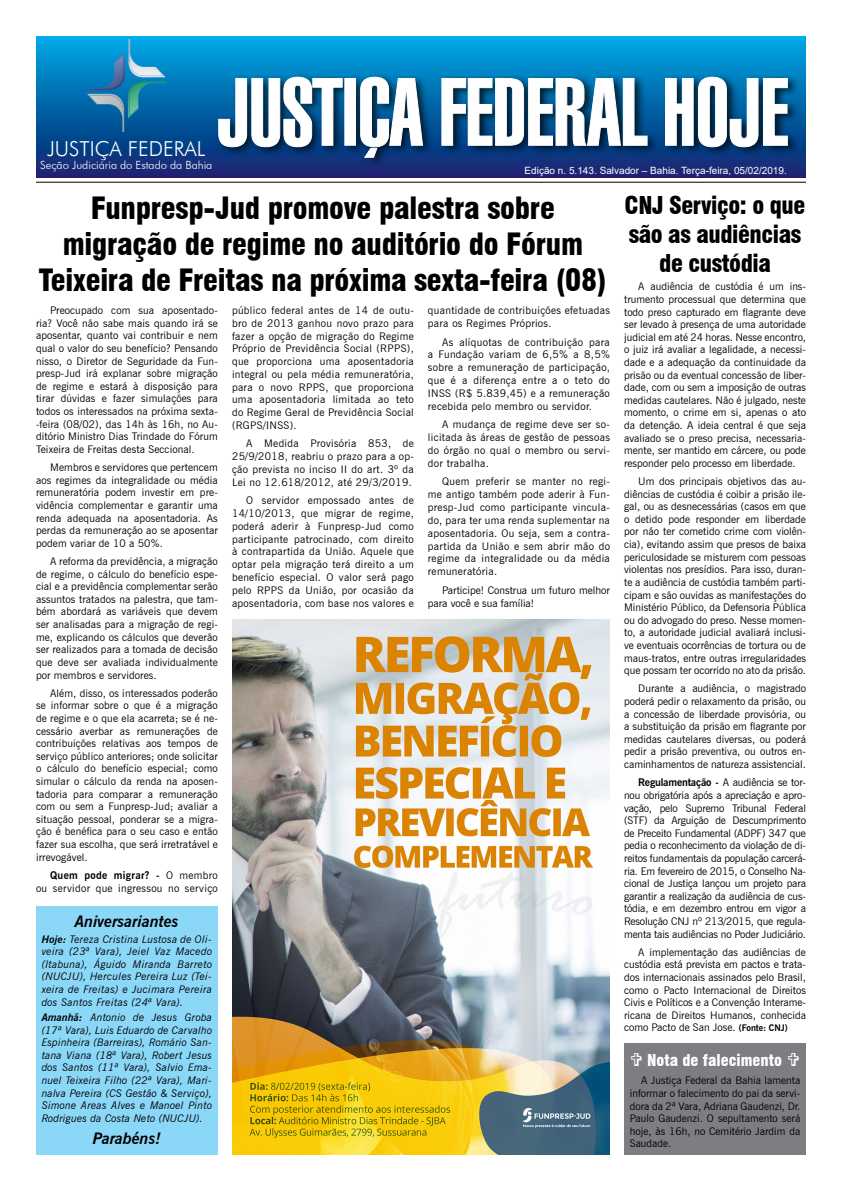
<style>
.page{position:relative;width:842px;height:1191px;background:#fff}
.page>*{position:absolute;margin:0;border:0;box-sizing:border-box;transform-origin:0 0}
.t1{font:900 extra-condensed 92.6px "Swiss 911 BT";color:#fff;scale:1.08 1}
.t2{font:900 condensed 30px/36px "Swiss 721 BT";letter-spacing:-.01em;color:#000;text-align:center}
.t3{font:900 condensed 24px/28.8px "Swiss 721 BT";letter-spacing:-.02em;color:#000;text-align:center}
.t4{font:300 20.6px "Futura BT";color:#fff}
.t5{font:italic 700 16px "News Gothic BT";color:#000}
.t6{font:900 condensed 16px "Swiss 721 BT";color:#fff}
.t7{font:300 11.3px "Futura BT";color:#fff}
.t8{font:10.5px/12.6px "News Gothic BT";letter-spacing:.01em;color:#000;text-align:justify}
.t9{font:italic 10.5px/12.6px "News Gothic BT";letter-spacing:.01em;color:#000;text-align:justify}
.t10{font:10.5px/12.6px "News Gothic BT";letter-spacing:.03em;color:#000;text-align:right}
.t11{font:10px "Arial";color:#fff}
.s1{font-weight:700}
.s2{font-weight:700;font-size:9px}
</style>
<div class="page">
<svg style="left:36px;top:36px;width:770px;height:141px;background:#0572b6"></svg>
<hr style="left:36px;top:182px;width:770px;height:1px;background:#000">
<div style="left:216px;top:73px;width:584px;height:95px;background:#000;opacity:.75"></div>
<svg style="left:218px;top:77px;width:125px;height:70px;background:#1d5074"></svg>
<svg style="left:360px;top:77px;width:63px;height:81px;background:#1e4c70"></svg>
<svg style="left:441px;top:78px;width:207px;height:68px;background:#225172"></svg>
<svg style="left:665px;top:77px;width:123px;height:70px;background:#1e5072"></svg>
<img style="left:128px;top:81px;width:38px;height:37px">
<svg style="left:130px;top:77px;width:33px;height:7px"></svg>
<img style="left:128px;top:39px;width:38px;height:38px">
<img style="left:86px;top:53px;width:39px;height:37px">
<svg style="left:86px;top:55px;width:38px;height:77px;background:#147cba"></svg>
<img style="left:87px;top:94px;width:37px;height:38px">
<div style="left:36px;top:906px;width:182px;height:249px;background:#8bd7f8"></div>
<img style="left:232px;top:619px;width:378px;height:535px">
<div style="left:624px;top:1044px;width:182px;height:111px;background:#7c7e81"></div>
<h1 class="t1" style="left:218px;top:62px;width:530px">JUSTIÇA FEDERAL HOJE</h1>
<h3 class="t4" style="left:47px;top:136px;width:160px">JUSTIÇA FEDERAL</h3>
<p class="t7" style="left:40px;top:158px;width:174px">Seção Judiciária do Estado da Bahia</p>
<p class="t11" style="left:525px;top:164px;width:264px">Edição n. 5.143. Salvador – Bahia. Terça-feira, 05/02/2019.</p>
<h2 class="t2" style="left:39px;top:190px;width:569px">Funpresp-Jud promove palestra sobre migração de regime no auditório do Fórum<br>Teixeira de Freitas na próxima sexta-feira (08)</h2>
<p class="t8" style="left:36px;top:304px;width:183px;text-indent:14px">Preocupado com sua aposentado&shy;ria? Você não sabe mais quando irá se aposentar, quanto vai contribuir e nem qual o valor do seu benefício? Pensando nisso, o Diretor de Seguridade da Fun&shy;presp-Jud irá explanar sobre migração de regime e estará à disposição para tirar dúvidas e fazer simulações para todos os interessados na próxima sexta--feira (08/02), das 14h às 16h, no Au&shy;ditório Ministro Dias Trindade do Fórum Teixeira de Freitas desta Seccional.</p>
<p class="t8" style="left:36px;top:461px;width:183px;text-indent:14px">Membros e servidores que pertencem aos regimes da integralidade ou média remuneratória podem investir em pre&shy;vidência complementar e garantir uma renda adequada na aposentadoria. As perdas da remuneração ao se aposentar podem variar de 10 a 50%.</p>
<p class="t8" style="left:36px;top:555px;width:183px;text-indent:14px">A reforma da previdência, a migração de regime, o cálculo do benefício espe&shy;cial e a previdência complementar serão assuntos tratados na palestra, que tam&shy;bém abordará as variáveis que devem ser analisadas para a migração de regi&shy;me, explicando os cálculos que deverão ser realizados para a tomada de decisão que deve ser avaliada individualmente por membros e servidores.</p>
<p class="t8" style="left:36px;top:686px;width:183px;text-indent:14px">Além, disso, os interessados poderão se informar sobre o que é a migração de regime e o que ela acarreta; se é ne&shy;cessário averbar as remunerações de contribuições relativas aos tempos de serviço público anteriores; onde solicitar o cálculo do benefício especial; como simular o cálculo da renda na aposen&shy;tadoria para comparar a remuneração com ou sem a Funpresp-Jud; avaliar a situação pessoal, ponderar se a migra&shy;ção é benéfica para o seu caso e então fazer sua escolha, que será irretratável e irrevogável.</p>
<p class="t10" style="left:36px;top:868px;width:183px"><span class="s1">Quem pode migrar? -</span> O membro<br>ou servidor que ingressou no serviço</p>
<p class="t8" style="left:232px;top:304px;width:183px">público federal antes de 14 de outu&shy;bro de 2013 ganhou novo prazo para fazer a opção de migração do Regime Próprio de Previdência Social (RPPS), que proporciona uma aposentadoria integral ou pela média remuneratória, para o novo RPPS, que proporciona uma aposentadoria limitada ao teto do Regime Geral de Previdência Social (RGPS/INSS).</p>
<p class="t8" style="left:232px;top:437px;width:183px;text-indent:14px">A Medida Provisória 853, de 25/9/2018, reabriu o prazo para a op&shy;ção prevista no inciso II do art. 3º da Lei no 12.618/2012, até 29/3/2019.</p>
<p class="t8" style="left:232px;top:494px;width:183px;text-indent:14px">O servidor empossado antes de 14/10/2013, que migrar de regime, poderá aderir à Funpresp-Jud como participante patrocinado, com direito à contrapartida da União. Aquele que optar pela migração terá direito a um benefício especial. O valor será pago pelo RPPS da União, por ocasião da aposentadoria, com base nos valores e</p>
<p class="t10" style="left:428px;top:304px;width:183px;text-align:left">quantidade de contribuições efetuadas para os Regimes Próprios.</p>
<p class="t8" style="left:428px;top:335px;width:183px;text-indent:14px">As alíquotas de contribuição para a Fundação variam de 6,5% a 8,5% sobre a remuneração de participação, que é a diferença entre a o teto do INSS (R$ 5.839,45) e a remuneração recebida pelo membro ou servidor.</p>
<p class="t8" style="left:428px;top:418px;width:183px;text-indent:14px">A mudança de regime deve ser so&shy;licitada às áreas de gestão de pessoas do órgão no qual o membro ou servi&shy;dor trabalha.</p>
<p class="t8" style="left:428px;top:475px;width:183px;text-indent:14px">Quem preferir se manter no regi&shy;me antigo também pode aderir à Fun&shy;presp-Jud como participante vincula&shy;do, para ter uma renda suplementar na aposentadoria. Ou seja, sem a contra&shy;partida da União e sem abrir mão do regime da integralidade ou da média remuneratória.</p>
<p class="t8" style="left:428px;top:583px;width:183px;text-indent:14px">Participe! Construa um futuro melhor para você e sua família!</p>
<h3 class="t5" style="left:75px;top:911px;width:105px">Aniversariantes</h3>
<p class="t9" style="left:42px;top:932px;width:172px"><span class="s1">Hoje:</span> Tereza Cristina Lustosa de Oli&shy;veira (23ª Vara), Jeiel Vaz Macedo (Itabuna), Águido Miranda Barreto (NUCJU), Hercules Pereira Luz (Tei&shy;xeira de Freitas) e Jucimara Pereira dos Santos Freitas (24ª Vara).</p>
<p class="t9" style="left:42px;top:1011px;width:172px"><span class="s1">Amanhã:</span> Antonio de Jesus Groba (17ª Vara), Luis Eduardo de Carvalho Espinheira (Barreiras), Romário San&shy;tana Viana (18ª Vara), Robert Jesus dos Santos (11ª Vara), Salvio Ema&shy;nuel Teixeira Filho (22ª Vara), Mari&shy;nalva Pereira (CS Gestão &amp; Serviço), Simone Areas Alves e Manoel Pinto Rodrigues da Costa Neto (NUCJU).</p>
<h3 class="t5" style="left:93px;top:1128px;width:69px">Parabéns!</h3>
<h3 class="t3" style="left:625px;top:191px;width:182px">CNJ Serviço: o que são as audiências de custódia</h3>
<p class="t8" style="left:624px;top:280px;width:183px;text-indent:14px">A audiência de custódia é um ins&shy;trumento processual que determina que todo preso capturado em flagrante deve ser levado à presença de uma autoridade judicial em até 24 horas. Nesse encontro, o juiz irá avaliar a legalidade, a necessi&shy;dade e a adequação da continuidade da prisão ou da eventual concessão de liber&shy;dade, com ou sem a imposição de outras medidas cautelares. Não é julgado, neste momento, o crime em si, apenas o ato da detenção. A ideia central é que seja avaliado se o preso precisa, necessaria&shy;mente, ser mantido em cárcere, ou pode responder pelo processo em liberdade.</p>
<p class="t8" style="left:624px;top:475px;width:183px;text-indent:14px">Um dos principais objetivos das au&shy;diências de custódia é coibir a prisão ile&shy;gal, ou as desnecessárias (casos em que o detido pode responder em liberdade por não ter cometido crime com violên&shy;cia), evitando assim que presos de baixa periculosidade se misturem com pessoas violentas nos presídios. Para isso, duran&shy;te a audiência de custódia também parti&shy;cipam e são ouvidas as manifestações do Ministério Público, da Defensoria Pública ou do advogado do preso. Nesse momen&shy;to, a autoridade judicial avaliará inclusi&shy;ve eventuais ocorrências de tortura ou de maus-tratos, entre outras irregularidades que possam ter ocorrido no ato da prisão.</p>
<p class="t8" style="left:624px;top:682px;width:183px;text-indent:14px">Durante a audiência, o magistrado poderá pedir o relaxamento da prisão, ou a concessão de liberdade provisória, ou a substituição da prisão em flagrante por medidas cautelares diversas, ou poderá pedir a prisão preventiva, ou outros en&shy;caminhamentos de natureza assistencial.</p>
<p class="t8" style="left:624px;top:776px;width:183px;text-indent:14px"><span class="s1">Regulamentação -</span> A audiência se tor&shy;nou obrigatória após a apreciação e apro&shy;vação, pelo Supremo Tribunal Federal (STF) da Arguição de Descumprimento de Preceito Fundamental (ADPF) 347 que pedia o reconhecimento da violação de di&shy;reitos fundamentais da população carcerá&shy;ria. Em fevereiro de 2015, o Conselho Na&shy;cional de Justiça lançou um projeto para garantir a realização da audiência de cus&shy;tódia, e em dezembro entrou em vigor a Resolução CNJ nº 213/2015, que regula&shy;menta tais audiências no Poder Judiciário.</p>
<p class="t8" style="left:624px;top:945px;width:183px;text-indent:14px">A implementação das audiências de custódia está prevista em pactos e trata&shy;dos internacionais assinados pelo Brasil, como o Pacto Internacional de Direitos Civis e Políticos e a Convenção Interame&shy;ricana de Direitos Humanos, conhecida como Pacto de San Jose. <span class="s2">(Fonte: CNJ)</span></p>
<h3 class="t6" style="left:647px;top:1050px;width:136px">Nota de falecimento</h3>
<p class="t8" style="left:630px;top:1074px;width:172px;text-indent:11px">A Justiça Federal da Bahia lamenta informar o falecimento do pai da servi&shy;dora da 2ª Vara, Adriana Gaudenzi, Dr.<br>Paulo Gaudenzi. O sepultamento será hoje, às 16h, no Cemitério Jardim da Saudade.</p>
</div>
